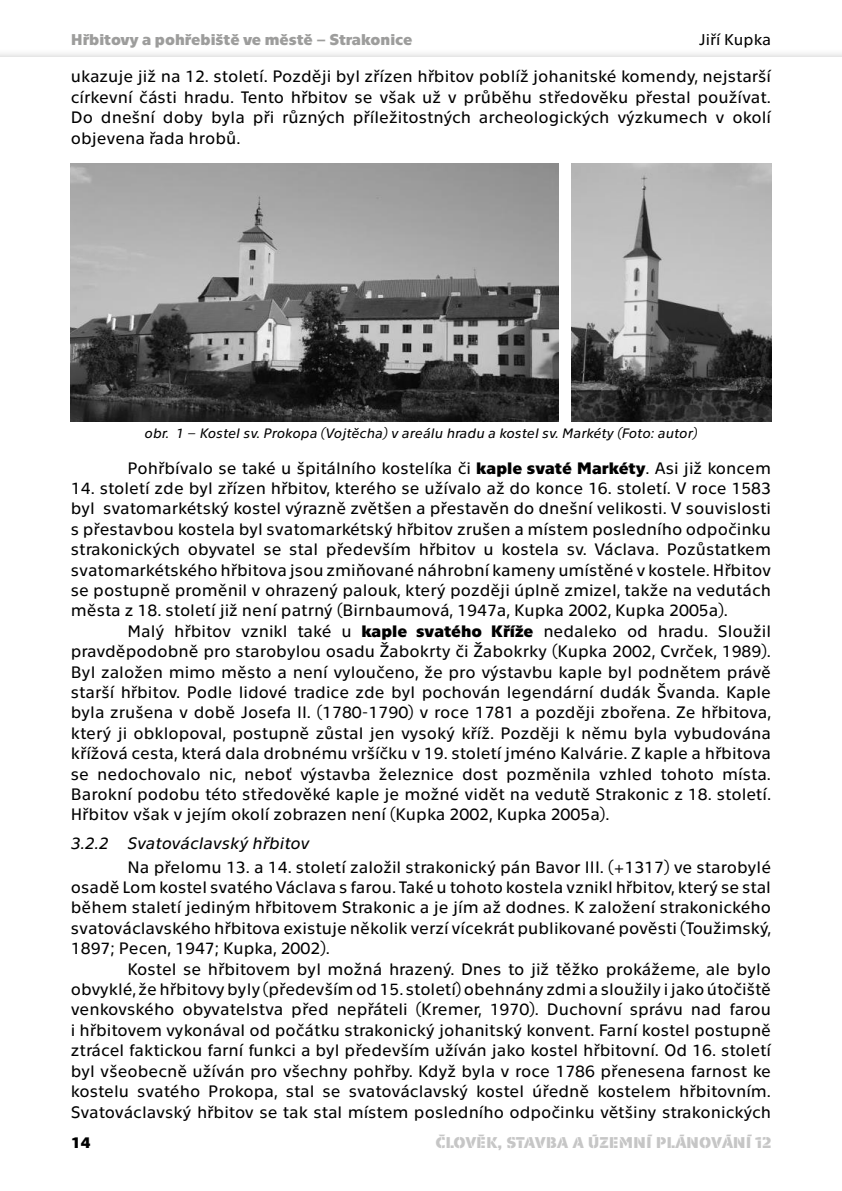
<style>
.page{position:relative;width:842px;height:1191px;background:#fff}
.page>*{position:absolute;margin:0;border:0;box-sizing:border-box;transform-origin:0 0}
.t1{font:17px/20.4px "Technika";color:#000;text-align:justify}
.t2{font:italic 17px "Technika";letter-spacing:-.005em;color:#000}
.t3{font:700 16px "Technika";color:#9d9d9c}
.t4{font:700 16px "Technika Stencil";color:#c6c6c6}
.t5{font:16px "Technika";color:#000}
.t6{font:700 16px "Technika";color:#000}
.t7{font:italic 14px "Technika";color:#000}
.s1{font-weight:700}
</style>
<div class="page">
<img style="left:71px;top:164px;width:488px;height:257px">
<img style="left:572px;top:163px;width:199px;height:258px">
<p class="t3" style="left:71px;top:28px;width:343px">Hřbitovy a pohřebiště ve městě – Strakonice</p>
<p class="t5" style="left:699px;top:29px;width:73px">Jiří Kupka</p>
<p class="t1" style="left:71px;top:65px;width:702px">ukazuje již na 12. století. Později byl zřízen hřbitov poblíž johanitské komendy, nejstarší církevní části hradu. Tento hřbitov se však už v průběhu středověku přestal používat.<br>Do dnešní doby byla při různých příležitostných archeologických výzkumech v okolí objevena řada hrobů.</p>
<p class="t7" style="left:145px;top:424px;width:554px">obr. 1 – Kostel sv. Prokopa (Vojtěcha) v areálu hradu a kostel sv. Markéty (Foto: autor)</p>
<p class="t1" style="left:128px;top:456px;width:645px">Pohřbívalo se také u špitálního kostelíka či <span class="s1">kaple svaté Markéty</span>. Asi již koncem</p>
<p class="t1" style="left:71px;top:477px;width:702px">14. století zde byl zřízen hřbitov, kterého se užívalo až do konce 16. století. V roce 1583 byl svatomarkétský kostel výrazně zvětšen a přestavěn do dnešní velikosti. V souvislosti s přestavbou kostela byl svatomarkétský hřbitov zrušen a místem posledního odpočinku strakonických obyvatel se stal především hřbitov u kostela sv. Václava. Pozůstatkem svatomarkétského hřbitova jsou zmiňované náhrobní kameny umístěné v kostele. Hřbitov se postupně proměnil v ohrazený palouk, který později úplně zmizel, takže na vedutách města z 18. století již není patrný (Birnbaumová, 1947a, Kupka 2002, Kupka 2005a).</p>
<p class="t1" style="left:71px;top:619px;width:702px;text-indent:57px">Malý hřbitov vznikl také u <span class="s1">kaple svatého Kříže</span> nedaleko od hradu. Sloužil pravděpodobně pro starobylou osadu Žabokrty či Žabokrky (Kupka 2002, Cvrček, 1989).<br>Byl založen mimo město a není vyloučeno, že pro výstavbu kaple byl podnětem právě starší hřbitov. Podle lidové tradice zde byl pochován legendární dudák Švanda. Kaple byla zrušena v době Josefa II. (1780-1790) v roce 1781 a později zbořena. Ze hřbitova, který ji obklopoval, postupně zůstal jen vysoký kříž. Později k němu byla vybudována křížová cesta, která dala drobnému vršíčku v 19. století jméno Kalvárie. Z kaple a hřbitova se nedochovalo nic, neboť výstavba železnice dost pozměnila vzhled tohoto místa.<br>Barokní podobu této středověké kaple je možné vidět na vedutě Strakonic z 18. století.<br>Hřbitov však v jejím okolí zobrazen není (Kupka 2002, Kupka 2005a).</p>
<p class="t2" style="left:71px;top:832px;width:240px">3.2.2 Svatováclavský hřbitov</p>
<p class="t1" style="left:71px;top:855px;width:702px;text-indent:57px">Na přelomu 13. a 14. století založil strakonický pán Bavor III. (+1317) ve starobylé osadě Lom kostel svatého Václava s farou. Také u tohoto kostela vznikl hřbitov, který se stal během staletí jediným hřbitovem Strakonic a je jím až dodnes. K založení strakonického svatováclavského hřbitova existuje několik verzí vícekrát publikované pověsti (Toužimský, 1897; Pecen, 1947; Kupka, 2002).</p>
<p class="t1" style="left:71px;top:957px;width:702px;text-indent:57px">Kostel se hřbitovem byl možná hrazený. Dnes to již těžko prokážeme, ale bylo obvyklé, že hřbitovy byly (především od 15. století) obehnány zdmi a sloužily i jako útočiště venkovského obyvatelstva před nepřáteli (Kremer, 1970). Duchovní správu nad farou i hřbitovem vykonával od počátku strakonický johanitský konvent. Farní kostel postupně ztrácel faktickou farní funkci a byl především užíván jako kostel hřbitovní. Od 16. století byl všeobecně užíván pro všechny pohřby. Když byla v roce 1786 přenesena farnost ke kostelu svatého Prokopa, stal se svatováclavský kostel úředně kostelem hřbitovním.<br>Svatováclavský hřbitov se tak stal místem posledního odpočinku většiny strakonických</p>
<p class="t6" style="left:71px;top:1131px;width:21px">14</p>
<p class="t4" style="left:435px;top:1134px;width:337px">ČLOVĚK, STAVBA A ÚZEMNÍ PLÁNOVÁNÍ 12</p>
</div>
